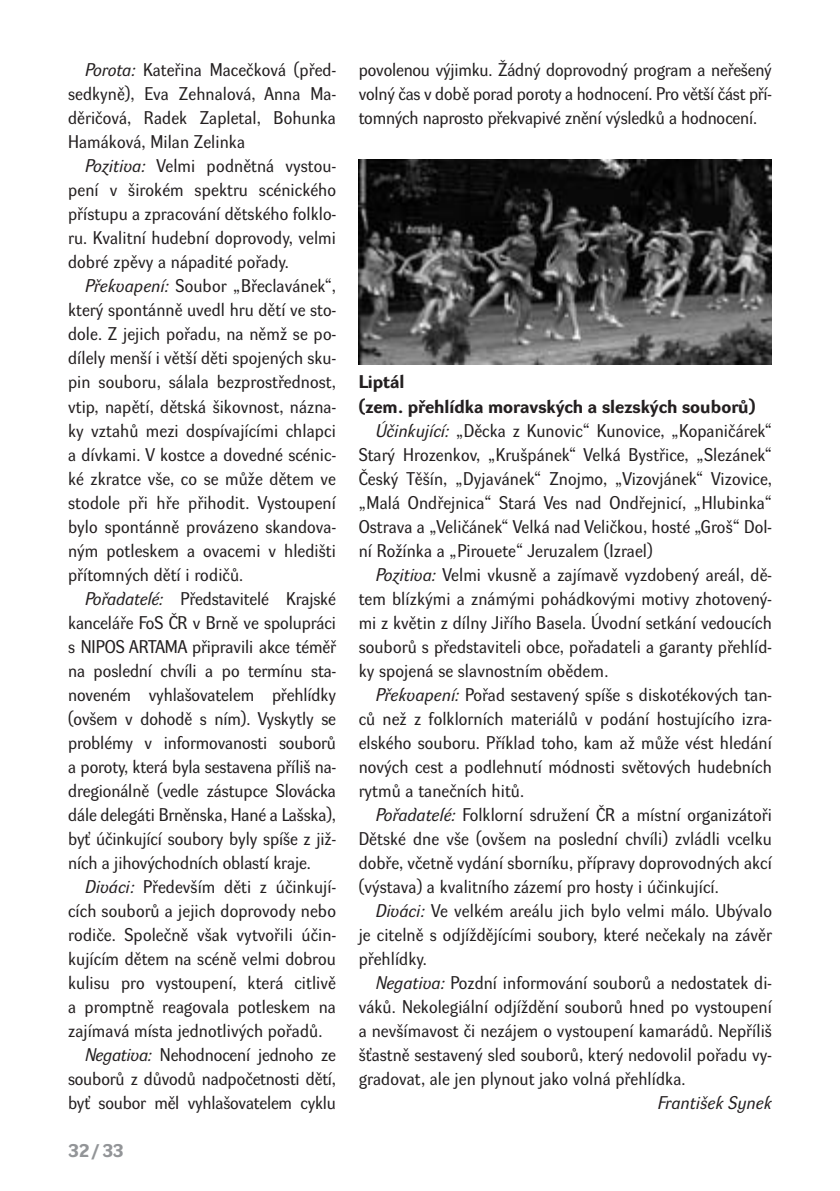
<style>
.page{position:relative;width:840px;height:1191px;background:#fff}
.page>*{position:absolute;margin:0;border:0;box-sizing:border-box;transform-origin:0 0}
.ZTsans_cond{font:18px/24px "Dyna Grotesk RCE";letter-spacing:.005em;color:#231f20;text-align:justify}
.Perex{font:700 18px/24px "Dyna Grotesk RECE";color:#231f20}
.Podpis{font:italic 18px "Dyna Grotesk RCE";letter-spacing:.01em;color:#231f20}
.t1{font:700 18px "Dyna Grotesk RECE";color:#939598}
.s1{font-style:italic}
</style>
<div class="page">
<img style="left:358px;top:160px;width:413px;height:204px">
<p class="ZTsans_cond" style="left:68px;top:60px;width:269px;text-indent:17px"><span class="s1">Porota:</span> Kateřina Macečková (před&shy;sedkyně), Eva Zehnalová, Anna Ma&shy;děričová, Radek Zapletal, Bohunka Hamáková, Milan Zelinka</p>
<p class="ZTsans_cond" style="left:68px;top:156px;width:269px;text-indent:17px"><span class="s1">Pozitiva:</span> Velmi podnětná vystou&shy;pení v širokém spektru scénického přístupu a zpracování dětského folklo&shy;ru. Kvalitní hudební doprovody, velmi dobré zpěvy a nápadité pořady.</p>
<p class="ZTsans_cond" style="left:68px;top:276px;width:269px;text-indent:17px"><span class="s1">Překvapení:</span> Soubor „Břeclavánek“, který spontánně uvedl hru dětí ve sto&shy;dole. Z jejich pořadu, na němž se po&shy;dílely menší i větší děti spojených sku&shy;pin souboru, sálala bezprostřednost, vtip, napětí, dětská šikovnost, názna&shy;ky vztahů mezi dospívajícími chlapci a dívkami. V kostce a dovedné scénic&shy;ké zkratce vše, co se může dětem ve stodole při hře přihodit. Vystoupení bylo spontánně provázeno skandova&shy;ným potleskem a ovacemi v hledišti přítomných dětí i rodičů.</p>
<p class="ZTsans_cond" style="left:68px;top:588px;width:269px;text-indent:17px"><span class="s1">Pořadatelé:</span> Představitelé Krajské kanceláře FoS ČR v Brně ve spolupráci s NIPOS ARTAMA připravili akce téměř na poslední chvíli a po termínu sta&shy;noveném vyhlašovatelem přehlídky (ovšem v dohodě s ním). Vyskytly se problémy v informovanosti souborů a poroty, která byla sestavena příliš na&shy;dregionálně (vedle zástupce Slovácka dále delegáti Brněnska, Hané a Lašska), byť účinkující soubory byly spíše z již&shy;ních a jihovýchodních oblastí kraje.</p>
<p class="ZTsans_cond" style="left:68px;top:876px;width:269px;text-indent:17px"><span class="s1">Diváci:</span> Především děti z účinkují&shy;cích souborů a jejich doprovody nebo rodiče. Společně však vytvořili účin&shy;kujícím dětem na scéně velmi dobrou kulisu pro vystoupení, která citlivě a promptně reagovala potleskem na zajímavá místa jednotlivých pořadů.</p>
<p class="ZTsans_cond" style="left:68px;top:1044px;width:269px;text-indent:17px"><span class="s1">Negativa:</span> Nehodnocení jednoho ze souborů z důvodů nadpočetnosti dětí, byť soubor měl vyhlašovatelem cyklu</p>
<p class="t1" style="left:68px;top:1140px;width:57px">32 / 33</p>
<p class="ZTsans_cond" style="left:358px;top:60px;width:414px">povolenou výjimku. Žádný doprovodný program a neřešený volný čas v době porad poroty a hodnocení. Pro větší část pří&shy;tomných naprosto překvapivé znění výsledků a hodnocení.</p>
<p class="Perex" style="left:358px;top:372px;width:398px">Liptál<br>(zem. přehlídka moravských a slezských souborů)</p>
<p class="ZTsans_cond" style="left:358px;top:420px;width:414px;text-indent:17px"><span class="s1">Účinkující:</span> „Děcka z Kunovic“ Kunovice, „Kopaničárek“ Starý Hrozenkov, „Krušpánek“ Velká Bystřice, „Slezánek“ Český Těšín, „Dyjavánek“ Znojmo, „Vizovjánek“ Vizovice, „Malá Ondřejnica“ Stará Ves nad Ondřejnicí, „Hlubinka“ Ostrava a „Veličánek“ Velká nad Veličkou, hosté „Groš“ Dol&shy;ní Rožínka a „Pirouete“ Jeruzalem (Izrael)</p>
<p class="ZTsans_cond" style="left:358px;top:564px;width:414px;text-indent:17px"><span class="s1">Pozitiva:</span> Velmi vkusně a zajímavě vyzdobený areál, dě&shy;tem blízkými a známými pohádkovými motivy zhotovený&shy;mi z květin z dílny Jiřího Basela. Úvodní setkání vedoucích souborů s představiteli obce, pořadateli a garanty přehlíd&shy;ky spojená se slavnostním obědem.</p>
<p class="ZTsans_cond" style="left:358px;top:684px;width:414px;text-indent:17px"><span class="s1">Překvapení:</span> Pořad sestavený spíše s diskotékových tan&shy;ců než z folklorních materiálů v podání hostujícího izra&shy;elského souboru. Příklad toho, kam až může vést hledání nových cest a podlehnutí módnosti světových hudebních rytmů a tanečních hitů.</p>
<p class="ZTsans_cond" style="left:358px;top:804px;width:414px;text-indent:17px"><span class="s1">Pořadatelé:</span> Folklorní sdružení ČR a místní organizátoři Dětské dne vše (ovšem na poslední chvíli) zvládli vcelku dobře, včetně vydání sborníku, přípravy doprovodných akcí (výstava) a kvalitního zázemí pro hosty i účinkující.</p>
<p class="ZTsans_cond" style="left:358px;top:900px;width:414px;text-indent:17px"><span class="s1">Diváci:</span> Ve velkém areálu jich bylo velmi málo. Ubývalo je citelně s odjíždějícími soubory, které nečekaly na závěr přehlídky.</p>
<p class="ZTsans_cond" style="left:358px;top:972px;width:414px;text-indent:17px"><span class="s1">Negativa:</span> Pozdní informování souborů a nedostatek di&shy;váků. Nekolegiální odjíždění souborů hned po vystoupení a nevšímavost či nezájem o vystoupení kamarádů. Nepříliš šťastně sestavený sled souborů, který nedovolil pořadu vy&shy;gradovat, ale jen plynout jako volná přehlídka.</p>
<p class="Podpis" style="left:657px;top:1091px;width:115px">František Synek</p>
</div>
